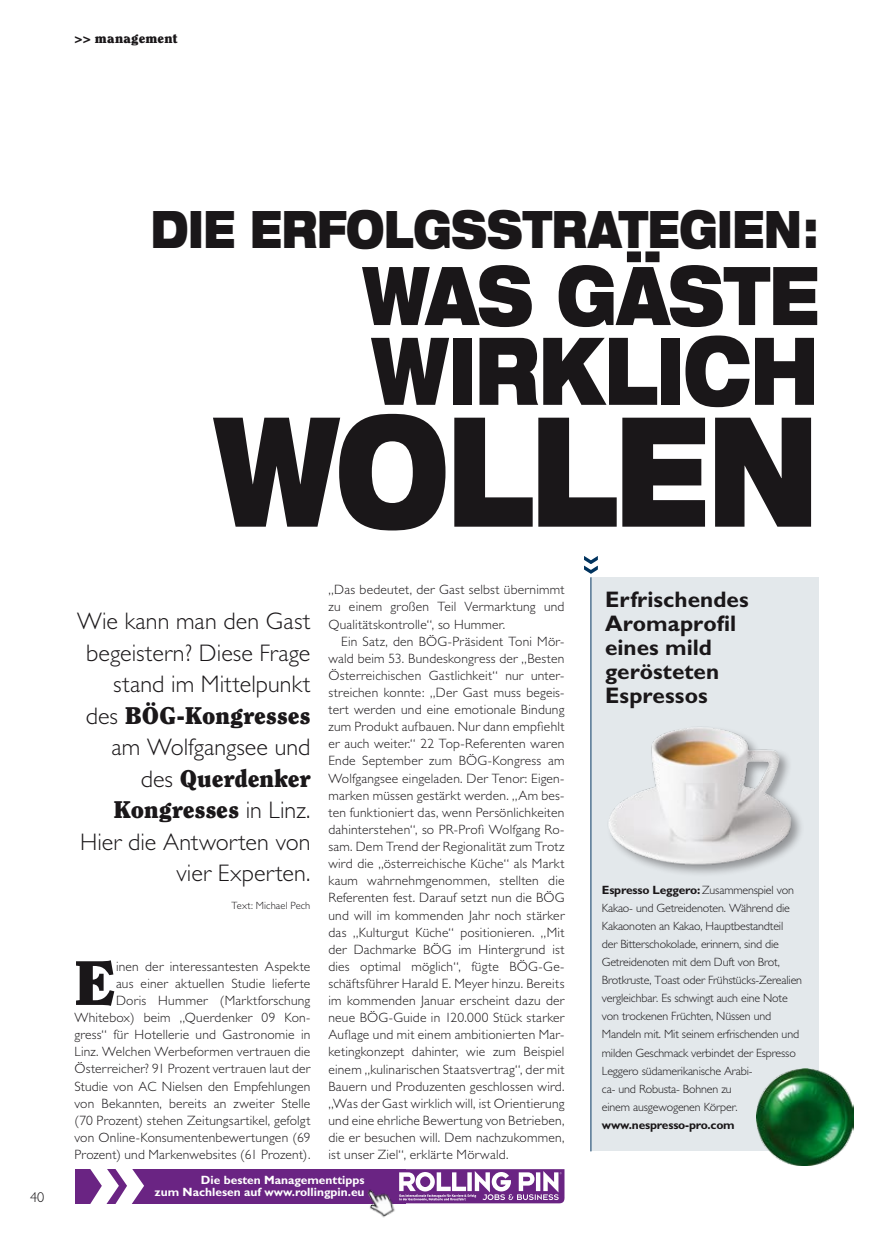
<style>
.page{position:relative;width:893px;height:1234px;background:#fff}
.page>*{position:absolute;margin:0;border:0;box-sizing:border-box;transform-origin:0 0}
.t1{font:900 expanded 152.55px "Helvetica Neue";color:#1a1719;scale:.71 1}
.t2{font:900 expanded 93.75px "Helvetica Neue";color:#1a1719;scale:.71 1}
.t3{font:900 expanded 81.15px "Helvetica Neue";color:#1a1719;scale:.71 1}
.t4{font:900 62.4px "Clearface";color:#1a1719}
.t5{font:900 expanded 51.75px "Helvetica Neue";letter-spacing:-.005em;color:#1a1719;scale:.71 1}
.t6{font:300 24px/31.5px "M Gill Sans";letter-spacing:.005em;color:#1a1719;text-align:right}
.t7{font:900 24px/31.5px "Clearface";color:#1a1719;text-align:right}
.t8{font:700 22.5px/24px "Gill Sans";color:#1a1719}
.t9{font:300 14.25px "M Gill Sans";color:#1a1719}
.t10{font:300 13.5px/17.1px "M Gill Sans";letter-spacing:.015em;color:#1a1719;text-align:justify}
.t11{font:900 13.5px "Clearface";letter-spacing:.01em;color:#1a1719}
.t12{font:300 12px/18px "M Gill Sans";letter-spacing:-.015em;color:#1a1719}
.t13{font:700 12px/12px "Gill Sans";color:#fff;text-align:right}
.t14{font:700 12px "Gill Sans";letter-spacing:-.015em;color:#1a1719}
.t15{font:300 10.5px "M Gill Sans";letter-spacing:.01em;color:#1a1719}
.s1{font-family:"M Gill Sans";font-weight:300}
</style>
<div class="page">
<div style="left:591px;top:577px;width:227px;height:573px;background:#e3e8eb"></div>
<svg style="left:584px;top:556px;width:14px;height:18px"></svg>
<hr style="left:590px;top:577px;width:1px;height:574px;background:#00335e">
<div style="left:606px;top:724px;width:259px;height:196px;background:#1a1719;opacity:.4"></div>
<img style="left:590px;top:713px;width:230px;height:174px">
<img style="left:757px;top:1068px;width:96px;height:96px">
<div style="left:75px;top:1168px;width:331px;height:34px;background:#6a2483"></div>
<svg style="left:395px;top:1168px;width:170px;height:35px"></svg>
<svg style="left:89px;top:1168px;width:55px;height:36px"></svg>
<img style="left:355px;top:1175px;width:48px;height:43px">
<p class="t11" style="left:74px;top:29px;width:105px">&gt;&gt; management</p>
<p class="t9" style="left:30px;top:1189px;width:16px">40</p>
<h3 class="t5" style="left:151px;top:196px;width:942px">DIE ERFOLGSSTRATEGIEN:</h3>
<h3 class="t3" style="left:362px;top:243px;width:502px">WAS GÄSTE</h3>
<h2 class="t2" style="left:371px;top:310px;width:632px">WIRKLICH</h2>
<h1 class="t1" style="left:213px;top:372px;width:140px">WOLLE</h1>
<h1 class="t1" style="left:708px;top:372px;width:158px">N</h1>
<h3 class="t6" style="left:77px;top:605px;width:235px">Wie kann man den Gast begeistern? Diese Frage stand im Mittelpunkt</h3>
<h3 class="t7" style="left:86px;top:699px;width:226px"><span class="s1">des</span> BÖG-Kongresses</h3>
<h3 class="t6" style="left:112px;top:731px;width:200px">am Wolfgangsee und</h3>
<h3 class="t7" style="left:114px;top:762px;width:198px"><span class="s1">des</span> Querdenker<br>Kongresses <span class="s1">in Linz.</span></h3>
<h3 class="t6" style="left:80px;top:826px;width:232px">Hier die Antworten von vier Experten.</h3>
<p class="t15" style="left:231px;top:899px;width:80px">Text: Michael Pech</p>
<h3 class="t4" style="left:74px;top:943px;width:43px">E</h3>
<p class="t10" style="left:74px;top:957px;width:238px;text-align:right">inen der interessantesten Aspekte<br>aus einer aktuellen Studie lieferte<br>Doris Hummer (Marktforschung Whitebox) beim „Querdenker 09 Kon&shy;gress“ für Hotellerie und Gastronomie in Linz. Welchen Werbeformen vertrauen die Österreicher? 91 Prozent vertrauen laut der Studie von AC Nielsen den Empfehlungen von Bekannten, bereits an zweiter Stelle (70 Prozent) stehen Zeitungsartikel, gefolgt von Online-Konsumentenbewertungen (69<br>Prozent) und Markenwebsites (61 Prozent).</p>
<p class="t10" style="left:328px;top:581px;width:238px">„Das bedeutet, der Gast selbst übernimmt zu einem großen Teil Vermarktung und Qualitätskontrolle“, so Hummer.</p>
<p class="t10" style="left:328px;top:632px;width:238px;text-indent:13px">Ein Satz, den BÖG-Präsident Toni Mör&shy;wald beim 53. Bundeskongress der „Besten Österreichischen Gastlichkeit“ nur unter&shy;streichen konnte: „Der Gast muss begeis&shy;tert werden und eine emotionale Bindung zum Produkt aufbauen. Nur dann empfiehlt er auch weiter.“ 22 Top-Referenten waren Ende September zum BÖG-Kongress am Wolfgangsee eingeladen. Der Tenor: Eigen&shy;marken müssen gestärkt werden. „Am bes&shy;ten funktioniert das, wenn Persönlichkeiten dahinterstehen“, so PR-Profi Wolfgang Ro&shy;sam. Dem Trend der Regionalität zum Trotz wird die „österreichische Küche“ als Markt kaum wahrnehmgenommen, stellten die Referenten fest. Darauf setzt nun die BÖG und will im kommenden Jahr noch stärker das „Kulturgut Küche“ positionieren. „Mit der Dachmarke BÖG im Hintergrund ist dies optimal möglich“, fügte BÖG-Ge&shy;schäftsführer Harald E. Meyer hinzu. Bereits im kommenden Januar erscheint dazu der neue BÖG-Guide in 120.000 Stück starker Auflage und mit einem ambitionierten Mar&shy;ketingkonzept dahinter, wie zum Beispiel einem „kulinarischen Staatsvertrag“, der mit Bauern und Produzenten geschlossen wird. „Was der Gast wirklich will, ist Orientierung und eine ehrliche Bewertung von Betrieben, die er besuchen will. Dem nachzukommen, ist unser Ziel“, erklärte Mörwald.</p>
<p class="t13" style="left:155px;top:1173px;width:212px">Die besten Managementtipps<br>zum Nachlesen auf www.rollingpin.eu</p>
<h3 class="t8" style="left:605px;top:587px;width:145px">Erfrischendes<br>Aromaprofil eines mild gerösteten<br>Espressos</h3>
<p class="t14" style="left:602px;top:883px;width:194px">Espresso Leggero: <span class="s1">Zusammenspiel von</span></p>
<p class="t12" style="left:602px;top:899px;width:202px">Kakao- und Getreidenoten. Während die Kakaonoten an Kakao, Hauptbestandteil<br>der Bitterschokolade, erinnern, sind die Getreidenoten mit dem Duft von Brot, Brotkruste, Toast oder Frühstücks-Zerealien vergleichbar. Es schwingt auch eine Note von trockenen Früchten, Nüssen und Mandeln mit. Mit seinem erfrischenden und milden Geschmack verbindet der Espresso Leggero südamerikanische Arabi-<br>ca- und Robusta- Bohnen zu<br>einem ausgewogenen Körper.</p>
<p class="t14" style="left:602px;top:1117px;width:134px">www.nespresso-pro.com</p>
</div>
